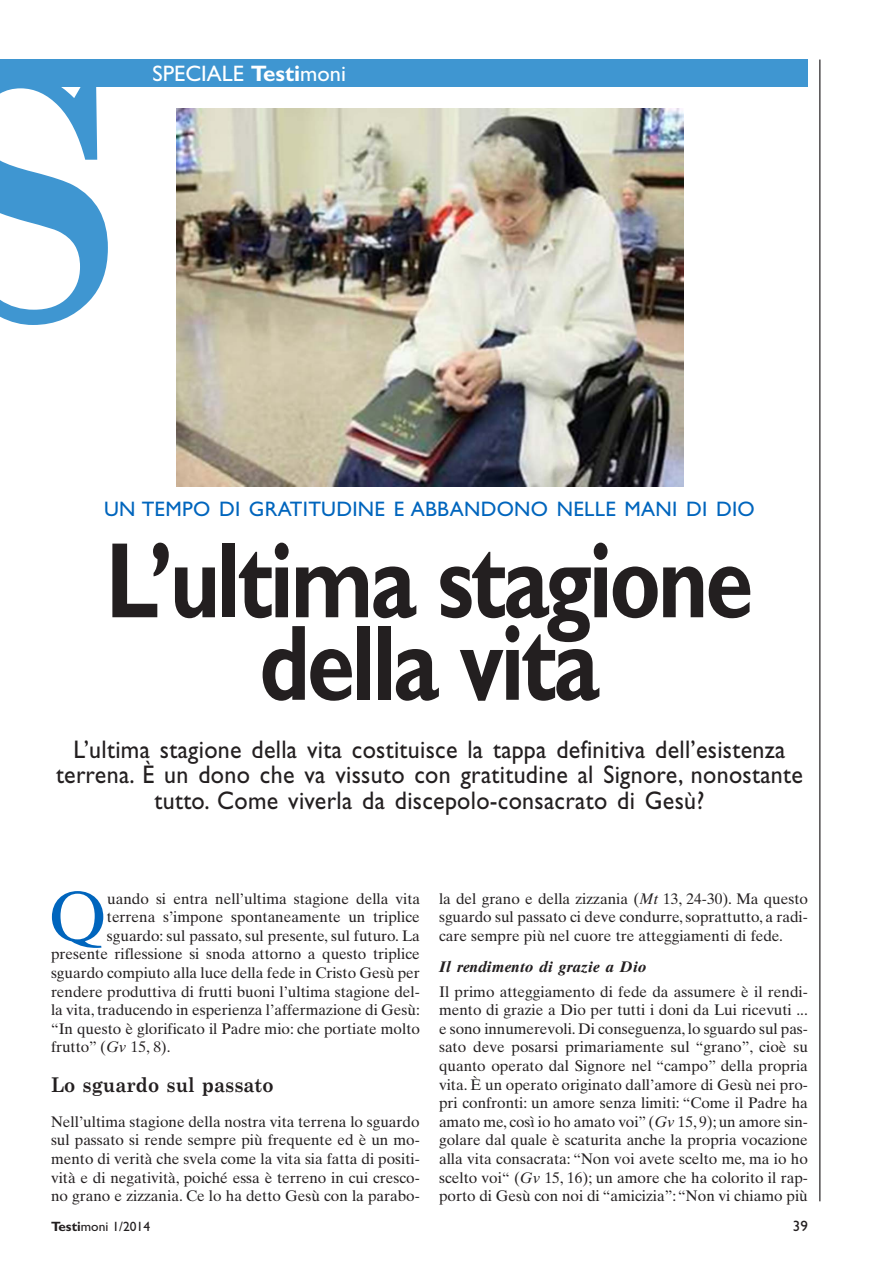
<style>
.page{position:relative;width:893px;height:1263px;background:#fff}
.page>*{position:absolute;margin:0;border:0;box-sizing:border-box;transform-origin:0 0}
.t1{font:700 108px/82.5px "Gill Sans";letter-spacing:-.035em;color:#231f20;text-align:center;scale:.8 1}
.t2{font:70.5px "Times Ten";color:#0065bd}
.t3{font:25.5px/25.5px "Gill Sans";letter-spacing:.01em;color:#231f20;text-align:center;scale:.94 1}
.t4{font:22.35px "Gill Sans";color:#fff}
.t5{font:21px "Gill Sans";letter-spacing:.01em;color:#0065bd}
.t6{font:700 20.25px "Century Schoolbook";color:#231f20;scale:.9 1}
.t7{font:15.3px/18.6px "Times Ten";color:#231f20;text-align:justify}
.t8{font:italic 700 15.3px "Times Ten";color:#231f20}
.t9{font:15px "Gill Sans";color:#231f20}
.t10{font:13.5px "Gill Sans";color:#231f20}
.s1{font-weight:700}
.s2{font-style:italic}
</style>
<div class="page">
<img style="left:176px;top:108px;width:507px;height:378px">
<div style="left:0;top:60px;width:808px;height:27px;background:#3f96d1"></div>
<svg style="left:0;top:87px;width:108px;height:238px"></svg>
<hr style="left:819px;top:60px;width:1px;height:1141px;background:#231f20">
<h3 class="t4" style="left:152px;top:66px;width:195px">SPECIALE <span class="s1">Testi</span>moni</h3>
<h3 class="t5" style="left:104px;top:502px;width:652px">UN TEMPO DI GRATITUDINE E ABBANDONO NELLE MANI DI DIO</h3>
<h1 class="t1" style="left:106px;top:552px;width:811px">L’ultima stagione della vita</h1>
<h3 class="t3" style="left:56px;top:739px;width:796px">L’ultima stagione della vita costituisce la tappa definitiva dell’esistenza terrena. È un dono che va vissuto con gratitudine al Signore, nonostante tutto. Come viverla da discepolo-consacrato di Gesù?</h3>
<h2 class="t2" style="left:48px;top:890px;width:60px">Q</h2>
<p class="t7" style="left:107px;top:891px;width:314px">uando si entra nell’ultima stagione della vita</p>
<p class="t7" style="left:107px;top:909px;width:314px">terrena s’impone spontaneamente un triplice</p>
<p class="t7" style="left:107px;top:928px;width:314px">sguardo: sul passato, sul presente, sul futuro. La</p>
<p class="t7" style="left:51px;top:946px;width:370px">presente riflessione si snoda attorno a questo triplice</p>
<p class="t7" style="left:51px;top:965px;width:370px">sguardo compiuto alla luce della fede in Cristo Gesù per</p>
<p class="t7" style="left:51px;top:984px;width:370px">rendere produttiva di frutti buoni l’ultima stagione del-</p>
<p class="t7" style="left:51px;top:1002px;width:370px">la vita, traducendo in esperienza l’affermazione di Gesù:</p>
<p class="t7" style="left:51px;top:1021px;width:370px">“In questo è glorificato il Padre mio: che portiate molto</p>
<p class="t7" style="left:51px;top:1039px;width:121px">frutto” (<span class="s2">Gv</span> 15, 8).</p>
<h3 class="t6" style="left:51px;top:1077px;width:249px">Lo sguardo sul passato</h3>
<p class="t7" style="left:51px;top:1114px;width:370px">Nell’ultima stagione della nostra vita terrena lo sguardo sul passato si rende sempre più frequente ed è un mo&shy;mento di verità che svela come la vita sia fatta di positi&shy;vità e di negatività, poiché essa è terreno in cui cresco&shy;no grano e zizzania. Ce lo ha detto Gesù con la parabo-</p>
<p class="t7" style="left:439px;top:891px;width:370px">la del grano e della zizzania (<span class="s2">Mt</span> 13, 24-30). Ma questo sguardo sul passato ci deve condurre, soprattutto, a radi&shy;care sempre più nel cuore tre atteggiamenti di fede.</p>
<p class="t8" style="left:439px;top:961px;width:209px">Il rendimento di grazie a Dio</p>
<p class="t7" style="left:439px;top:984px;width:370px">Il primo atteggiamento di fede da assumere è il rendi&shy;mento di grazie a Dio per tutti i doni da Lui ricevuti ... e sono innumerevoli. Di conseguenza, lo sguardo sul pas&shy;sato deve posarsi primariamente sul “grano”, cioè su quanto operato dal Signore nel “campo” della propria vita. È un operato originato dall’amore di Gesù nei pro&shy;pri confronti: un amore senza limiti: “Come il Padre ha amato me, così io ho amato voi” (<span class="s2">Gv</span> 15, 9); un amore sin&shy;golare dal quale è scaturita anche la propria vocazione alla vita consacrata: “Non voi avete scelto me, ma io ho scelto voi“ (<span class="s2">Gv</span> 15, 16); un amore che ha colorito il rap&shy;porto di Gesù con noi di “amicizia”: “Non vi chiamo più</p>
<p class="t10" style="left:51px;top:1222px;width:101px"><span class="s1">Testi</span>moni 1/2014</p>
<p class="t9" style="left:793px;top:1221px;width:16px">39</p>
</div>
